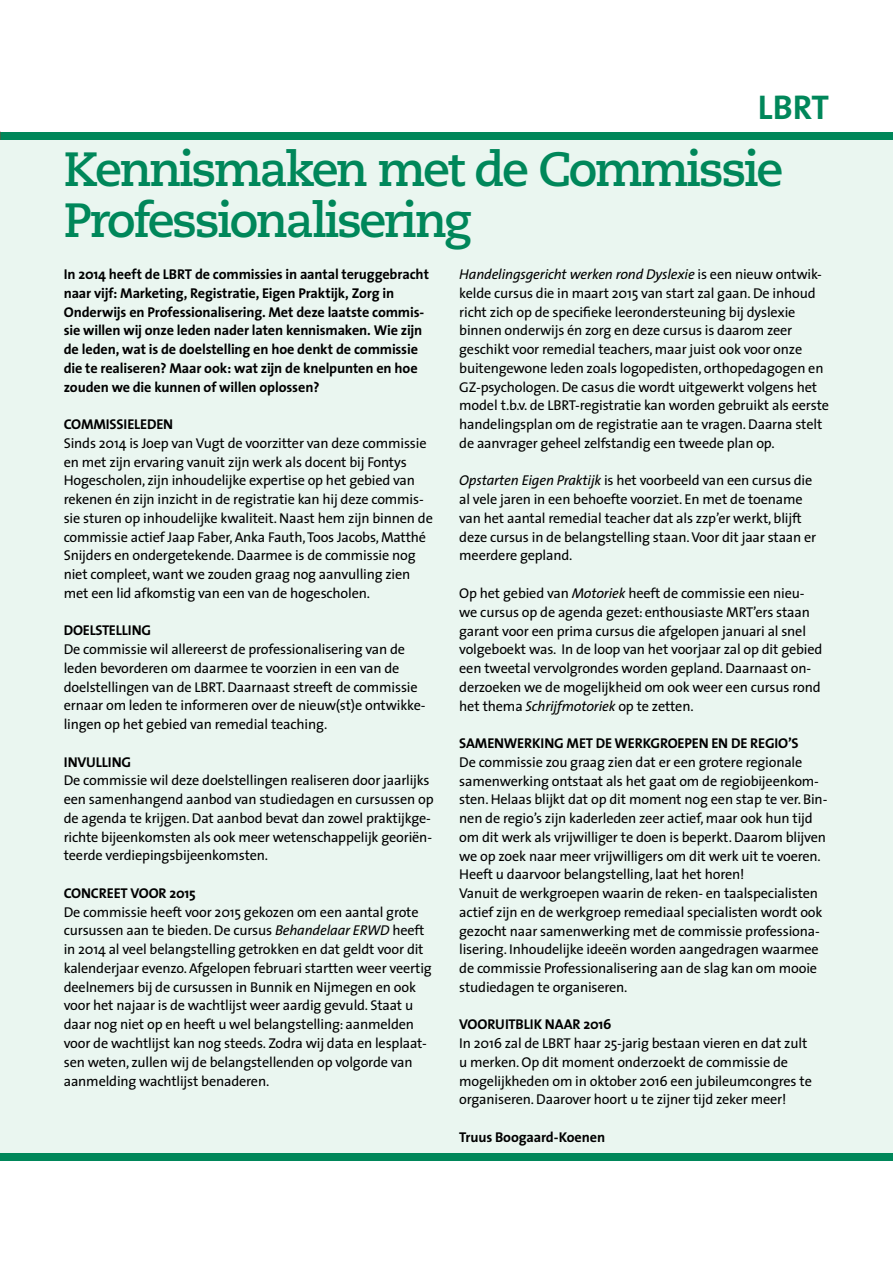
<style>
.page{position:relative;width:893px;height:1263px;background:#fff}
.page>*{position:absolute;margin:0;border:0;box-sizing:border-box;transform-origin:0 0}
.t1{font:700 48px/51px "Caecilia";letter-spacing:-.05em;color:#00875a}
.t2{font:700 34.5px "The Sans";color:#00875a}
.t3{font:14.25px/18.8px "The Sans";letter-spacing:-.01em;color:#000}
.t4{font:700 14.25px/18.8px "The Sans";letter-spacing:-.01em;color:#000}
.s1{font-style:italic}
</style>
<div class="page">
<div style="left:0;top:132px;width:893px;height:8px;background:#00875a"></div>
<div style="left:0;top:1152px;width:893px;height:9px;background:#00875a"></div>
<div style="left:0;top:140px;width:893px;height:1012px;background:#eaf6f0"></div>
<h2 class="t2" style="left:758px;top:78px;width:68px">lbrt</h2>
<h1 class="t1" style="left:64px;top:145px;width:721px">Kennismaken met de Commissie<br>Professionalisering</h1>
<p class="t4" style="left:64px;top:264px;width:104px">In 2014 heeft de LBR</p>
<p class="t4" style="left:64px;top:264px;width:367px;text-indent:121px">T de commissies in aantal teruggebracht naar vijf: Marketing, Registratie, Eigen Praktijk, Zorg in Onderwijs en Professionalisering. Met deze laatste commis&shy;sie willen wij onze leden nader laten kennismaken. Wie zijn de leden, wat is de doelstelling en hoe denkt de commissie die te realiseren? Maar ook: wat zijn de knelpunten en hoe zouden we die kunnen of willen oplossen?</p>
<p class="t4" style="left:64px;top:414px;width:111px">Commissieleden</p>
<p class="t3" style="left:64px;top:433px;width:371px">Sinds 2014 is Joep van Vugt de voorzitter van deze commissie en met zijn ervaring vanuit zijn werk als docent bij Fontys Hogescholen, zijn inhoudelijke expertise op het gebied van rekenen én zijn inzicht in de registratie kan hij deze commis&shy;sie sturen op inhoudelijke kwaliteit. Naast hem zijn binnen de commissie actief Jaap Faber, Anka Fauth, Toos Jacobs, Matthé Snijders en ondergetekende. Daarmee is de commissie nog niet compleet, want we zouden graag nog aanvulling zien met een lid afkomstig van een van de hogescholen.</p>
<p class="t4" style="left:64px;top:621px;width:89px">Doelstelling</p>
<p class="t3" style="left:64px;top:639px;width:363px">De commissie wil allereerst de professionalisering van de leden bevorderen om daarmee te voorzien in een van de doelstellingen van de LBRT. Daarnaast streeft de commissie ernaar om leden te informeren over de nieuw(st)e ontwikke&shy;lingen op het gebied van remedial teaching.</p>
<p class="t4" style="left:64px;top:752px;width:69px">Invulling</p>
<p class="t3" style="left:64px;top:771px;width:371px">De commissie wil deze doelstellingen realiseren door jaarlijks een samenhangend aanbod van studiedagen en cursussen op de agenda te krijgen. Dat aanbod bevat dan zowel praktijkge&shy;richte bijeenkomsten als ook meer wetenschappelijk georiën&shy;teerde verdiepingsbijeenkomsten.</p>
<p class="t4" style="left:64px;top:883px;width:134px">Concreetvoor 2015</p>
<p class="t3" style="left:64px;top:902px;width:370px">De commissie heeft voor 2015 gekozen om een aantal grote cursussen aan te bieden. De cursus <span class="s1">Behandelaar ERWD</span> heeft in 2014 al veel belangstelling getrokken en dat geldt voor dit kalenderjaar evenzo. Afgelopen februari startten weer veertig deelnemers bij de cursussen in Bunnik en Nijmegen en ook voor het najaar is de wachtlijst weer aardig gevuld. Staat u daar nog niet op en heeft u wel belangstelling: aanmelden voor de wachtlijst kan nog steeds. Zodra wij data en lesplaat&shy;sen weten, zullen wij de belangstellenden op volgorde van aanmelding wachtlijst benaderen.</p>
<p class="t3" style="left:459px;top:265px;width:371px"><span class="s1">Handelingsgericht werken rond Dyslexie</span> is een nieuw ontwik&shy;kelde cursus die in maart 2015 van start zal gaan. De inhoud richt zich op de specifieke leerondersteuning bij dyslexie binnen onderwijs én zorg en deze cursus is daarom zeer geschikt voor remedial teachers, maar juist ook voor onze buitengewone leden zoals logopedisten, orthopedagogen en GZ-psychologen. De casus die wordt uitgewerkt volgens het model t.b.v. de LBRT-registratie kan worden gebruikt als eerste handelingsplan om de registratie aan te vragen. Daarna stelt de aanvrager geheel zelfstandig een tweede plan op.</p>
<p class="t3" style="left:459px;top:471px;width:358px"><span class="s1">Opstarten Eigen Praktijk</span> is het voorbeeld van een cursus die al vele jaren in een behoefte voorziet. En met de toename van het aantal remedial teacher dat als zzp’er werkt, blijft deze cursus in de belangstelling staan. Voor dit jaar staan er meerdere gepland.</p>
<p class="t3" style="left:459px;top:583px;width:365px">Op het gebied van <span class="s1">Motoriek</span> heeft de commissie een nieu&shy;we cursus op de agenda gezet: enthousiaste MRT’ers staan garant voor een prima cursus die afgelopen januari al snel volgeboekt was. In de loop van het voorjaar zal op dit gebied een tweetal vervolgrondes worden gepland. Daarnaast on&shy;derzoeken we de mogelijkheid om ook weer een cursus rond het thema <span class="s1">Schrijfmotoriek</span> op te zetten.</p>
<p class="t4" style="left:459px;top:733px;width:341px">Samenwerking met de werkgroepen en de regio’s</p>
<p class="t3" style="left:459px;top:752px;width:370px">De commissie zou graag zien dat er een grotere regionale samenwerking ontstaat als het gaat om de regiobijeenkom&shy;sten. Helaas blijkt dat op dit moment nog een stap te ver. Bin&shy;nen de regio’s zijn kaderleden zeer actief, maar ook hun tijd om dit werk als vrijwilliger te doen is beperkt. Daarom blijven we op zoek naar meer vrijwilligers om dit werk uit te voeren.<br>Heeft u daarvoor belangstelling, laat het horen!<br>Vanuit de werkgroepen waarin de reken- en taalspecialisten actief zijn en de werkgroep remediaal specialisten wordt ook gezocht naar samenwerking met de commissie professiona&shy;lisering. Inhoudelijke ideeën worden aangedragen waarmee de commissie Professionalisering aan de slag kan om mooie studiedagen te organiseren.</p>
<p class="t4" style="left:459px;top:1015px;width:154px">Vooruitblik naar 2016</p>
<p class="t3" style="left:459px;top:1033px;width:354px">In 2016 zal de LBRT haar 25-jarig bestaan vieren en dat zult u merken. Op dit moment onderzoekt de commissie de mogelijkheden om in oktober 2016 een jubileumcongres te organiseren. Daarover hoort u te zijner tijd zeker meer!</p>
<p class="t4" style="left:459px;top:1127px;width:147px">Truus Boogaard-Koenen</p>
</div>
